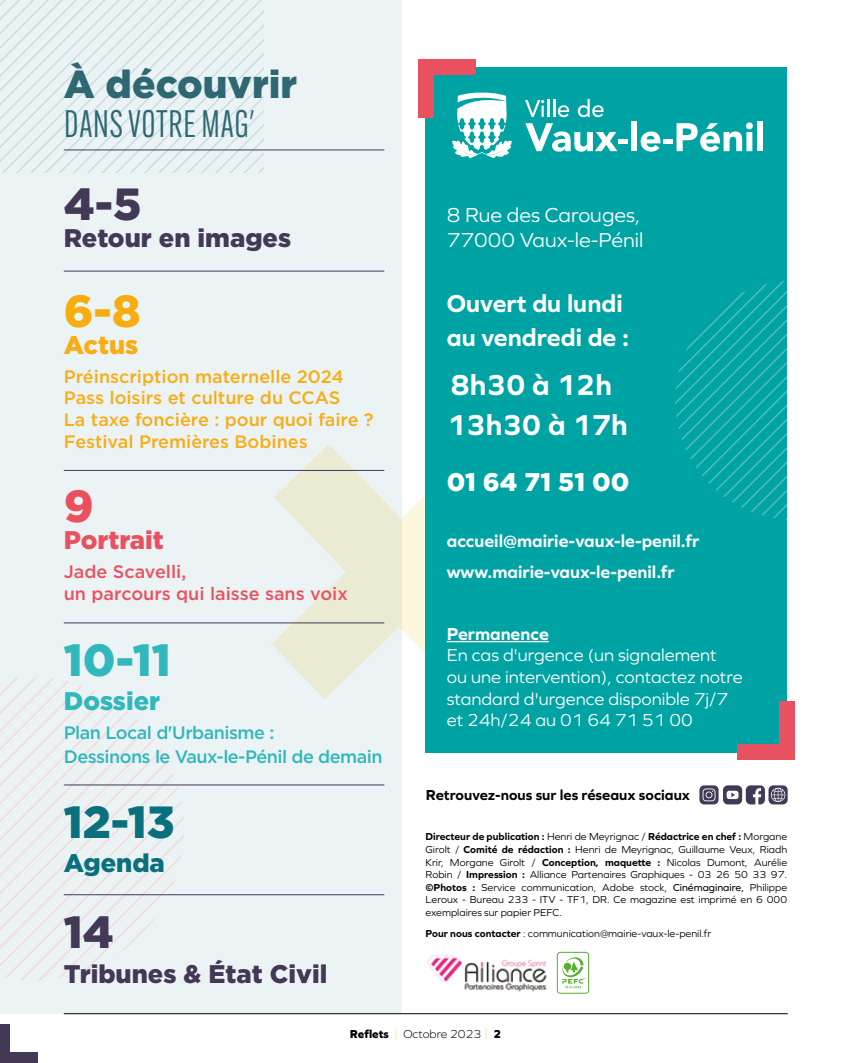
<style>
.page{position:relative;width:851px;height:1063px;background:#fff}
.page>*{position:absolute;margin:0;border:0;box-sizing:border-box;transform-origin:0 0}
.t1{font:900 45px "Gotham";color:#443857}
.t2{font:900 45px "Gotham";color:#31b7bc}
.t3{font:900 45px "Gotham";color:#0a707d}
.t4{font:900 45px "Gotham";color:#f8ad0f}
.t5{font:900 45px "Gotham";color:#ea5160}
.t6{font:900 39px "Gotham";color:#2f6773}
.t7{font:37.5px "Alternate Gothic Cond ATF";letter-spacing:.02em;color:#2f6773}
.t8{font:700 30px/40.2px "Graphie";color:#fff}
.t9{font:900 25.5px "Gotham";color:#443857}
.t10{font:700 25.5px/34.8px "Graphie";color:#fff}
.t11{font:900 25.5px "Gotham";color:#fff}
.t12{font:900 25.5px "Gotham";color:#ea5160}
.t13{font:900 25.5px "Gotham";color:#31b7bc}
.t14{font:900 25.5px "Gotham";color:#0a707d}
.t15{font:900 25.5px "Gotham";color:#f8ad15}
.t16{font:21px/25.2px "Graphie";color:#fff}
.t17{font:18px/21.6px "Graphie";color:#fff}
.t18{font:500 18px/21.6px "Gotham";color:#f8ad15}
.t19{font:700 18px/30.9px "Graphie";color:#fff}
.t20{font:500 18px/24px "Gotham";letter-spacing:-.03em;color:#31b7bc}
.t21{font:500 18px/21.6px "Gotham";color:#ea5160}
.t22{font:700 15px "Graphie";color:#000}
.t23{font:300 12px "Graphie";color:#000}
.t24{font:10.5px/12.6px "Graphie";color:#000;text-align:justify}
.s1{font-weight:700}
.s2{font-style:inherit}
.s3{font-weight:800}
.s4{color:#e8e221}
</style>
<div class="page">
<div style="left:0;top:0;width:402px;height:1014px;background:#ebf3f4"></div>
<svg style="left:271px;top:447px;width:154px;height:252px"></svg>
<div style="left:0;top:1052px;width:37px;height:11px;background:#443857"></div>
<div style="left:0;top:1025px;width:10px;height:38px;background:#443857"></div>
<hr style="left:64px;top:271px;width:320px;height:1px;background:#443857">
<hr style="left:64px;top:150px;width:320px;height:1px;background:#443857">
<svg style="left:4px;top:678px;width:18px;height:302px"></svg>
<svg style="left:22px;top:677px;width:18px;height:304px"></svg>
<svg style="left:40px;top:678px;width:18px;height:302px"></svg>
<svg style="left:58px;top:681px;width:126px;height:297px"></svg>
<hr style="left:64px;top:470px;width:320px;height:1px;background:#443857">
<hr style="left:64px;top:622px;width:320px;height:1px;background:#443857">
<hr style="left:64px;top:785px;width:320px;height:1px;background:#443857">
<hr style="left:64px;top:894px;width:320px;height:1px;background:#443857">
<div style="left:425px;top:67px;width:362px;height:686px;background:#00a3a3"></div>
<hr style="left:446px;top:641px;width:102px;height:1px;background:#fff">
<svg style="left:525px;top:99px;width:44px;height:18px"></svg>
<svg style="left:577px;top:99px;width:26px;height:18px"></svg>
<svg style="left:525px;top:123px;width:92px;height:29px"></svg>
<div style="left:618px;top:139px;width:9px;height:5px;background:#fff"></div>
<div style="left:631px;top:121px;width:6px;height:30px;background:#fff"></div>
<svg style="left:640px;top:131px;width:20px;height:21px"></svg>
<div style="left:662px;top:139px;width:10px;height:5px;background:#fff"></div>
<svg style="left:676px;top:122px;width:76px;height:30px"></svg>
<div style="left:756px;top:121px;width:6px;height:30px;background:#fff"></div>
<svg style="left:452px;top:92px;width:59px;height:66px"></svg>
<div style="left:418px;top:59px;width:58px;height:16px;background:#ea5160"></div>
<div style="left:418px;top:60px;width:16px;height:58px;background:#ea5160"></div>
<div style="left:737px;top:744px;width:57px;height:16px;background:#ea5160"></div>
<div style="left:779px;top:701px;width:15px;height:57px;background:#ea5160"></div>
<hr style="left:64px;top:1013px;width:723px;height:1px;background:#000">
<svg style="left:0;top:0;width:264px;height:172px"></svg>
<svg style="left:675px;top:281px;width:112px;height:239px"></svg>
<img style="left:426px;top:954px;width:121px;height:38px">
<div style="left:557px;top:952px;width:31px;height:42px;border:1px solid #57af31;border-radius:3px"></div>
<svg style="left:562px;top:957px;width:23px;height:31px"></svg>
<svg style="left:699px;top:785px;width:88px;height:19px"></svg>
<h2 class="t6" style="left:64px;top:58px;width:235px">À découvrir</h2>
<h3 class="t7" style="left:64px;top:102px;width:192px">DANS VOTRE MAG'</h3>
<h1 class="t1" style="left:64px;top:173px;width:79px">4-5</h1>
<h3 class="t9" style="left:64px;top:220px;width:229px">Retour en images</h3>
<h1 class="t4" style="left:64px;top:280px;width:78px">6-8</h1>
<h3 class="t15" style="left:64px;top:327px;width:76px">Actus</h3>
<h3 class="t18" style="left:64px;top:365px;width:311px">Préinscription maternelle 2024<br>Pass loisirs et culture du CCAS<br>La taxe foncière : pour quoi faire ?<br>Festival Premières Bobines</h3>
<h1 class="t5" style="left:64px;top:475px;width:31px">9</h1>
<h3 class="t12" style="left:64px;top:523px;width:101px">Portrait</h3>
<h3 class="t21" style="left:64px;top:561px;width:285px">Jade Scavelli,<br>un parcours qui laisse sans voix</h3>
<h1 class="t2" style="left:64px;top:629px;width:108px">10-11</h1>
<h3 class="t13" style="left:64px;top:684px;width:98px">Dossier</h3>
<h3 class="t20" style="left:64px;top:720px;width:320px">Plan Local d'Urbanisme :<br>Dessinons le Vaux-le-Pénil de demain</h3>
<h1 class="t3" style="left:64px;top:791px;width:113px">12-13</h1>
<h3 class="t14" style="left:64px;top:846px;width:103px">Agenda</h3>
<h1 class="t1" style="left:64px;top:901px;width:51px">14</h1>
<h3 class="t9" style="left:64px;top:956px;width:265px">Tribunes &amp; État Civil</h3>
<h3 class="t16" style="left:446px;top:202px;width:198px">8 Rue des Carouges,<br>77000 Vaux-le-Pénil</h3>
<h3 class="t10" style="left:446px;top:285px;width:184px">Ouvert du lundi au vendredi de :</h3>
<h3 class="t8" style="left:446px;top:364px;width:182px">8h30 à 12h<br>13h30 à 17h</h3>
<h3 class="t11" style="left:446px;top:465px;width:184px">01 64 71 51 00</h3>
<h3 class="t19" style="left:446px;top:525px;width:254px">accueil@mairie-vaux-le-penil.fr www.mairie-vaux-le-penil.fr</h3>
<h3 class="t19" style="left:446px;top:618px;width:103px">Permanence</h3>
<h3 class="t17" style="left:446px;top:644px;width:297px">En cas d'urgence (un signalement<br>ou une intervention), contactez notre standard d'urgence disponible 7j/7 et 24h/24 au 01 64 71 51 00</h3>
<h3 class="t22" style="left:425px;top:786px;width:266px">Retrouvez-nous sur les réseaux sociaux</h3>
<p class="t24" style="left:425px;top:830px;width:363px"><span class="s1">Directeur de publication :</span> Henri de Meyrignac / <span class="s1">Rédactrice en chef :</span> Morgane Girolt / <span class="s1">Comité de rédaction :</span> Henri de Meyrignac, Guillaume Veux, Riadh Krir, Morgane Girolt / <span class="s1">Conception, maquette :</span> Nicolas Dumont, Aurélie Robin / <span class="s1">Impression :</span> Alliance Partenaires Graphiques - 03 26 50 33 97. <span class="s1">©Photos :</span> Service communication, Adobe stock, <span class="s2">Cinémaginaire,</span> Philippe Leroux - Bureau 233 - ITV - TF1, DR. Ce magazine est imprimé en 6 000 exemplaires sur papier PEFC.</p>
<p class="t24" style="left:425px;top:927px;width:287px"><span class="s1">Pour nous contacter</span> : communication@mairie-vaux-le-penil.fr</p>
<p class="t23" style="left:350px;top:1027px;width:153px"><span class="s3">Reflets</span> <span class="s4">|</span> Octobre 2023 <span class="s4">|</span> <span class="s3">2</span></p>
</div>
